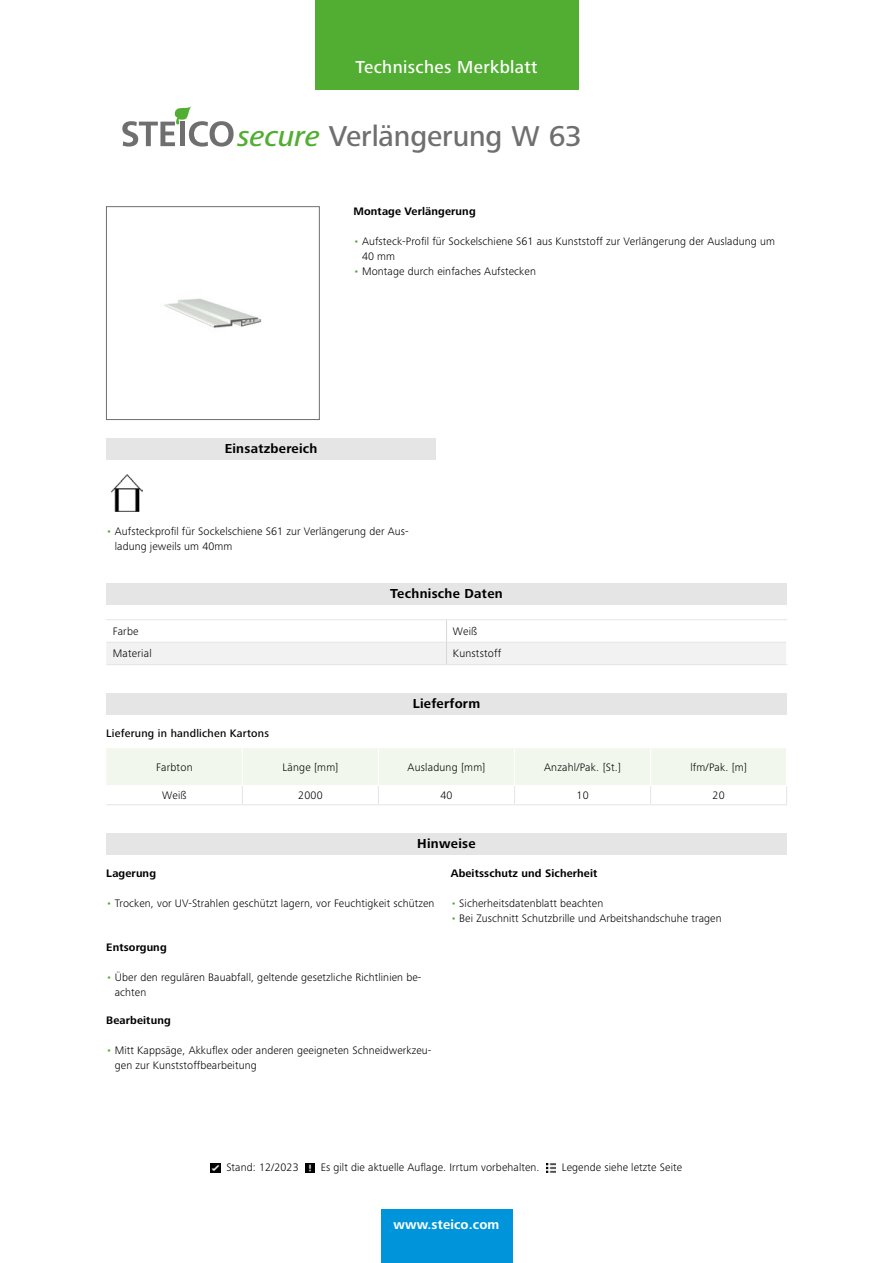
<style>
.page{position:relative;width:893px;height:1263px;background:#fff}
.page>*{position:absolute;margin:0;border:0;box-sizing:border-box;transform-origin:0 0}
.t1{font:500 29.7px "Frutiger Next LTW1 G";letter-spacing:-.005em;color:#706f6f}
.t2{font:500 18px "Frutiger Next LTW1 G";letter-spacing:.02em;color:#fff}
.t3{font:700 13.5px "Frutiger Next LTW1 G";letter-spacing:.02em;color:#000}
.t4{font:700 13.5px "Frutiger Next LTW1 G";letter-spacing:.01em;color:#fff}
.t5{font:300 11.25px/15px "Frutiger Next LTW1 G";letter-spacing:.01em;color:#000}
.t6{font:700 11.25px "Frutiger Next LTW1 G";letter-spacing:.01em;color:#000}
.t7{font:500 11.25px "Frutiger Next LTW1 G";letter-spacing:.02em;color:#000}
.s1{font-style:italic;color:#52ae32}
.s2{color:#52ae32}
</style>
<div class="page">
<svg style="left:122px;top:106px;width:112px;height:41px"></svg>
<img style="left:164px;top:298px;width:98px;height:30px">
<div style="left:106px;top:206px;width:213px;height:214px;border:1px solid #706f6f"></div>
<div style="left:106px;top:438px;width:330px;height:21px;background:#e5e5e5"></div>
<img style="left:112px;top:474px;width:31px;height:38px">
<div style="left:106px;top:583px;width:681px;height:22px;background:#e5e5e5"></div>
<svg style="left:106px;top:620px;width:680px;height:44px"></svg>
<hr style="left:106px;top:619px;width:340px;height:1px;background:#e5e5e5">
<hr style="left:446px;top:619px;width:341px;height:1px;background:#e5e5e5">
<hr style="left:106px;top:664px;width:340px;height:1px;background:#e5e5e5">
<hr style="left:446px;top:664px;width:341px;height:1px;background:#e5e5e5">
<div style="left:106px;top:693px;width:681px;height:21px;background:#e5e5e5"></div>
<svg style="left:106px;top:748px;width:681px;height:56px"></svg>
<hr style="left:106px;top:804px;width:136px;height:1px;background:#e5e5e5">
<hr style="left:242px;top:804px;width:136px;height:1px;background:#e5e5e5">
<hr style="left:378px;top:804px;width:137px;height:1px;background:#e5e5e5">
<hr style="left:515px;top:804px;width:136px;height:1px;background:#e5e5e5">
<hr style="left:651px;top:804px;width:136px;height:1px;background:#e5e5e5">
<div style="left:106px;top:833px;width:681px;height:21px;background:#e5e5e5"></div>
<div style="left:315px;top:0;width:263px;height:89px;background:#52ae32"></div>
<div style="left:381px;top:1210px;width:131px;height:53px;background:#0095db"></div>
<svg style="left:211px;top:1163px;width:9px;height:9px"></svg>
<svg style="left:305px;top:1163px;width:9px;height:9px"></svg>
<svg style="left:546px;top:1163px;width:9px;height:9px"></svg>
<h2 class="t2" style="left:355px;top:56px;width:184px">Technisches Merkblatt</h2>
<h1 class="t1" style="left:237px;top:119px;width:346px"><span class="s1">secure</span> Verlängerung W 63</h1>
<p class="t6" style="left:353px;top:204px;width:124px">Montage Verlängerung</p>
<p class="t5" style="left:362px;top:233px;width:414px;text-indent:-9px"><span class="s2">•</span> Aufsteck-Profil für Sockelschiene S61 aus Kunststoff zur Verlängerung der Ausladung um<br>40 mm</p>
<p class="t5" style="left:353px;top:263px;width:184px"><span class="s2">•</span> Montage durch einfaches Aufstecken</p>
<p class="t3" style="left:225px;top:441px;width:94px">Einsatzbereich</p>
<p class="t5" style="left:115px;top:524px;width:295px;text-indent:-9px"><span class="s2">•</span> Aufsteckprofil für Sockelschiene S61 zur Verlängerung der Aus&shy;ladung jeweils um 40mm</p>
<p class="t3" style="left:390px;top:586px;width:114px">Technische Daten</p>
<p class="t5" style="left:113px;top:624px;width:27px">Farbe</p>
<p class="t5" style="left:453px;top:624px;width:26px">Weiß</p>
<p class="t5" style="left:113px;top:646px;width:40px">Material</p>
<p class="t5" style="left:453px;top:646px;width:50px">Kunststoff</p>
<p class="t3" style="left:413px;top:695px;width:69px">Lieferform</p>
<p class="t7" style="left:106px;top:727px;width:164px">Lieferung in handlichen Kartons</p>
<p class="t5" style="left:156px;top:760px;width:38px">Farbton</p>
<p class="t5" style="left:282px;top:760px;width:58px">Länge [mm]</p>
<p class="t5" style="left:407px;top:760px;width:79px">Ausladung [mm]</p>
<p class="t5" style="left:544px;top:760px;width:78px">Anzahl/Pak. [St.]</p>
<p class="t5" style="left:690px;top:760px;width:58px">lfm/Pak. [m]</p>
<p class="t5" style="left:162px;top:788px;width:26px">Weiß</p>
<p class="t5" style="left:298px;top:788px;width:26px">2000</p>
<p class="t5" style="left:440px;top:788px;width:14px">40</p>
<p class="t5" style="left:576px;top:788px;width:14px">10</p>
<p class="t5" style="left:713px;top:788px;width:14px">20</p>
<p class="t3" style="left:417px;top:836px;width:60px">Hinweise</p>
<p class="t6" style="left:106px;top:867px;width:51px">Lagerung</p>
<p class="t5" style="left:106px;top:896px;width:330px"><span class="s2">•</span> Trocken, vor UV-Strahlen geschützt lagern, vor Feuchtigkeit schützen</p>
<p class="t6" style="left:106px;top:940px;width:62px">Entsorgung</p>
<p class="t5" style="left:115px;top:969px;width:308px;text-indent:-9px"><span class="s2">•</span> Über den regulären Bauabfall, geltende gesetzliche Richtlinien be&shy;achten</p>
<p class="t6" style="left:106px;top:1014px;width:66px">Bearbeitung</p>
<p class="t5" style="left:115px;top:1043px;width:318px;text-indent:-9px"><span class="s2">•</span> Mitt Kappsäge, Akkuflex oder anderen geeigneten Schneidwerkzeu&shy;gen zur Kunststoffbearbeitung</p>
<p class="t6" style="left:451px;top:867px;width:148px">Abeitsschutz und Sicherheit</p>
<p class="t5" style="left:451px;top:896px;width:154px"><span class="s2">•</span> Sicherheitsdatenblatt beachten</p>
<p class="t5" style="left:451px;top:911px;width:272px"><span class="s2">•</span> Bei Zuschnitt Schutzbrille und Arbeitshandschuhe tragen</p>
<p class="t5" style="left:226px;top:1160px;width:74px">Stand: 12/2023</p>
<p class="t5" style="left:321px;top:1160px;width:220px">Es gilt die aktuelle Auflage. Irrtum vorbehalten.</p>
<p class="t5" style="left:562px;top:1160px;width:122px">Legende siehe letzte Seite</p>
<p class="t4" style="left:394px;top:1217px;width:107px">www.steico.com</p>
</div>
